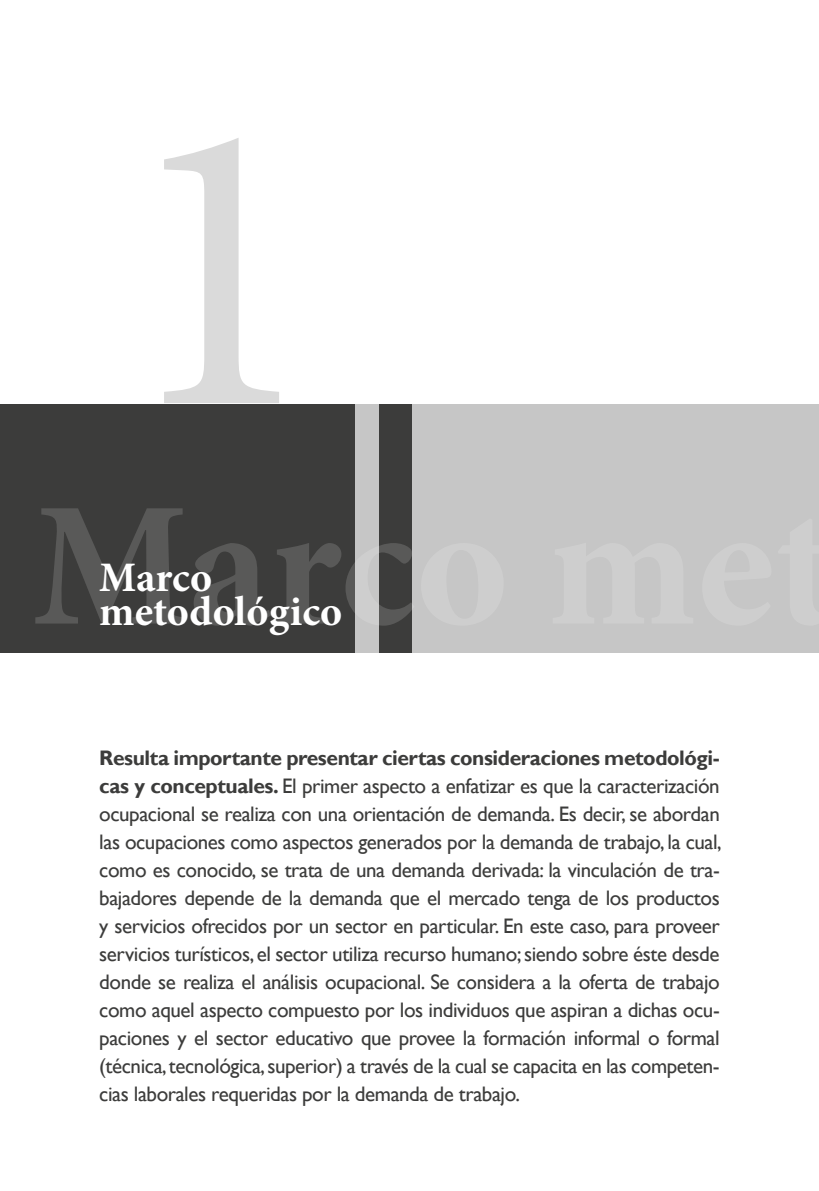
<style>
.page{position:relative;width:819px;height:1191px;background:#fff}
.page>*{position:absolute;margin:0;border:0;box-sizing:border-box;transform-origin:0 0}
.t1{font:417.9px "Minion Pro";color:#dadada}
.t2{font:700 177.28px "Minion Pro";letter-spacing:-.005em;color:#fff}
.t3{font:700 42px/33.2px "Minion Pro";color:#fff}
.t4{font:21px/28px "Gill Sans";letter-spacing:-.02em;color:#3c3c3b;text-align:justify}
.s1{font-weight:700}
</style>
<div class="page">
<div style="left:99px;top:404px;width:720px;height:248px;background:#c6c6c6"></div>
<div style="left:0;top:404px;width:355px;height:248px;background:#3c3c3b"></div>
<div style="left:379px;top:404px;width:33px;height:248px;background:#3c3c3b"></div>
<h1 class="t1" style="left:118px;top:-10px;width:202px">1</h1>
<h2 class="t2" style="left:32px;top:442px;width:804px">Marco met</h2>
<h3 class="t3" style="left:99px;top:561px;width:244px">Marco metodológico</h3>
<p class="t4" style="left:99px;top:744px;width:624px"><span class="s1">Resulta importante presentar ciertas consideraciones metodológi&shy;cas y conceptuales.</span> El primer aspecto a enfatizar es que la caracterización ocupacional se realiza con una orientación de demanda. Es decir, se abordan las ocupaciones como aspectos generados por la demanda de trabajo, la cual, como es conocido, se trata de una demanda derivada: la vinculación de tra&shy;bajadores depende de la demanda que el mercado tenga de los productos y servicios ofrecidos por un sector en particular. En este caso, para proveer servicios turísticos, el sector utiliza recurso humano; siendo sobre éste desde donde se realiza el análisis ocupacional. Se considera a la oferta de trabajo como aquel aspecto compuesto por los individuos que aspiran a dichas ocu&shy;paciones y el sector educativo que provee la formación informal o formal (técnica, tecnológica, superior) a través de la cual se capacita en las competen&shy;cias laborales requeridas por la demanda de trabajo.</p>
</div>
